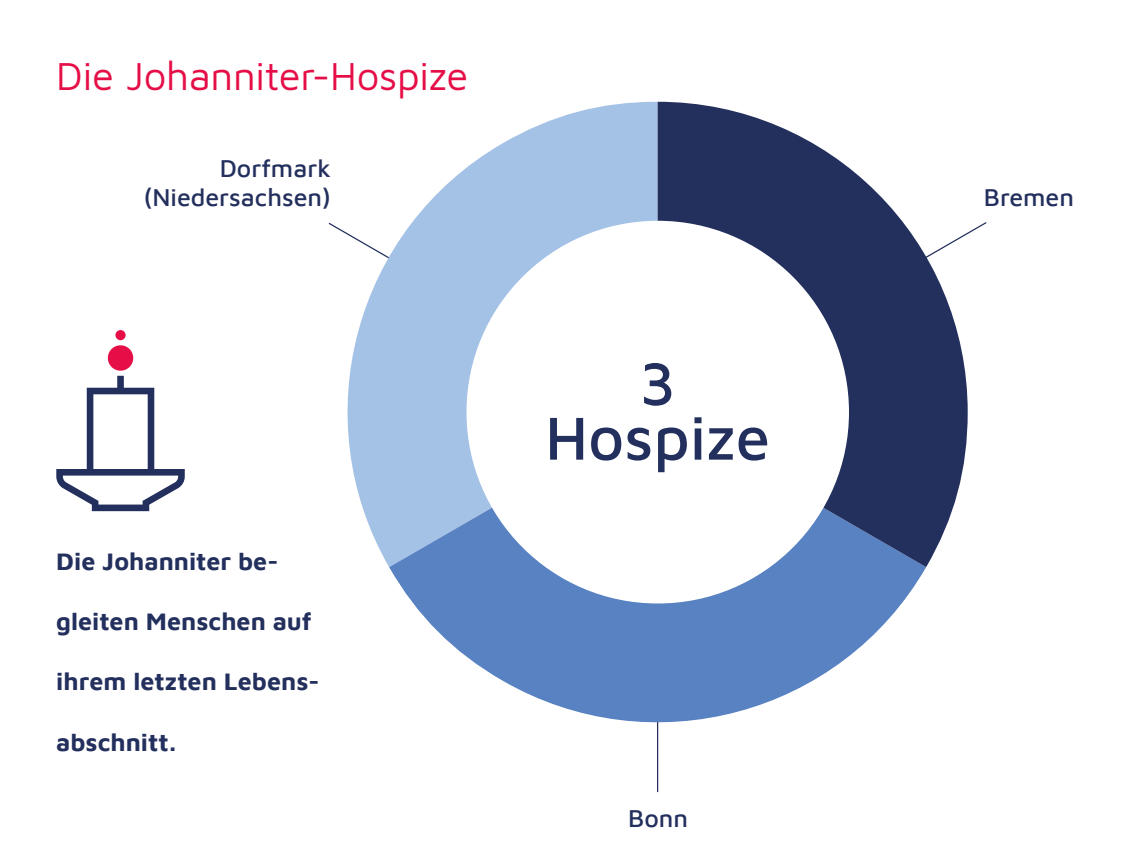
<style>
.page{position:relative;width:1134px;height:851px;background:#fff}
.page>*{position:absolute;margin:0;border:0;box-sizing:border-box;transform-origin:0 0}
.t1{font:500 62.5px/54.5px "Maven Pro";color:#232f5d;text-align:center}
.t2{font:40px "Maven Pro";letter-spacing:-.005em;color:#e50e47}
.t3{font:700 25px "Maven Pro";color:#232f5d}
.t4{font:500 25px/28.2px "Maven Pro";color:#232f5d;text-align:right}
</style>
<div class="page">
<hr style="left:657px;top:412px;width:1px;height:380px;background:#232f5d">
<svg style="left:328px;top:102px;width:330px;height:465px;fill:#a4c1e6"></svg>
<svg style="left:389px;top:412px;width:537px;height:354px"></svg>
<svg style="left:658px;top:102px;width:310px;height:465px;fill:#232f5d"></svg>
<div style="left:466px;top:221px;width:383px;height:382px;background:#fff;border-radius:50%"></div>
<div style="left:108px;top:345px;width:25px;height:25px;background:#e50e47;border-radius:50%"></div>
<div style="left:115px;top:330px;width:11px;height:10px;background:#e50e47;border-radius:50%"></div>
<svg style="left:56px;top:376px;width:129px;height:135px"></svg>
<h2 class="t2" style="left:56px;top:49px;width:413px">Die Johanniter-Hospize</h2>
<p class="t4" style="left:144px;top:153px;width:189px">Dorfmark (Niedersachsen)</p>
<p class="t3" style="left:56px;top:544px;width:224px">Die Johanniter be-</p>
<p class="t3" style="left:56px;top:604px;width:257px">gleiten Menschen auf</p>
<p class="t3" style="left:56px;top:664px;width:265px">ihrem letzten Lebens-</p>
<p class="t3" style="left:56px;top:724px;width:121px">abschnitt.</p>
<h1 class="t1" style="left:545px;top:352px;width:226px">3<br>Hospize</h1>
<p class="t4" style="left:628px;top:802px;width:61px">Bonn</p>
<p class="t4" style="left:984px;top:181px;width:92px">Bremen</p>
</div>
